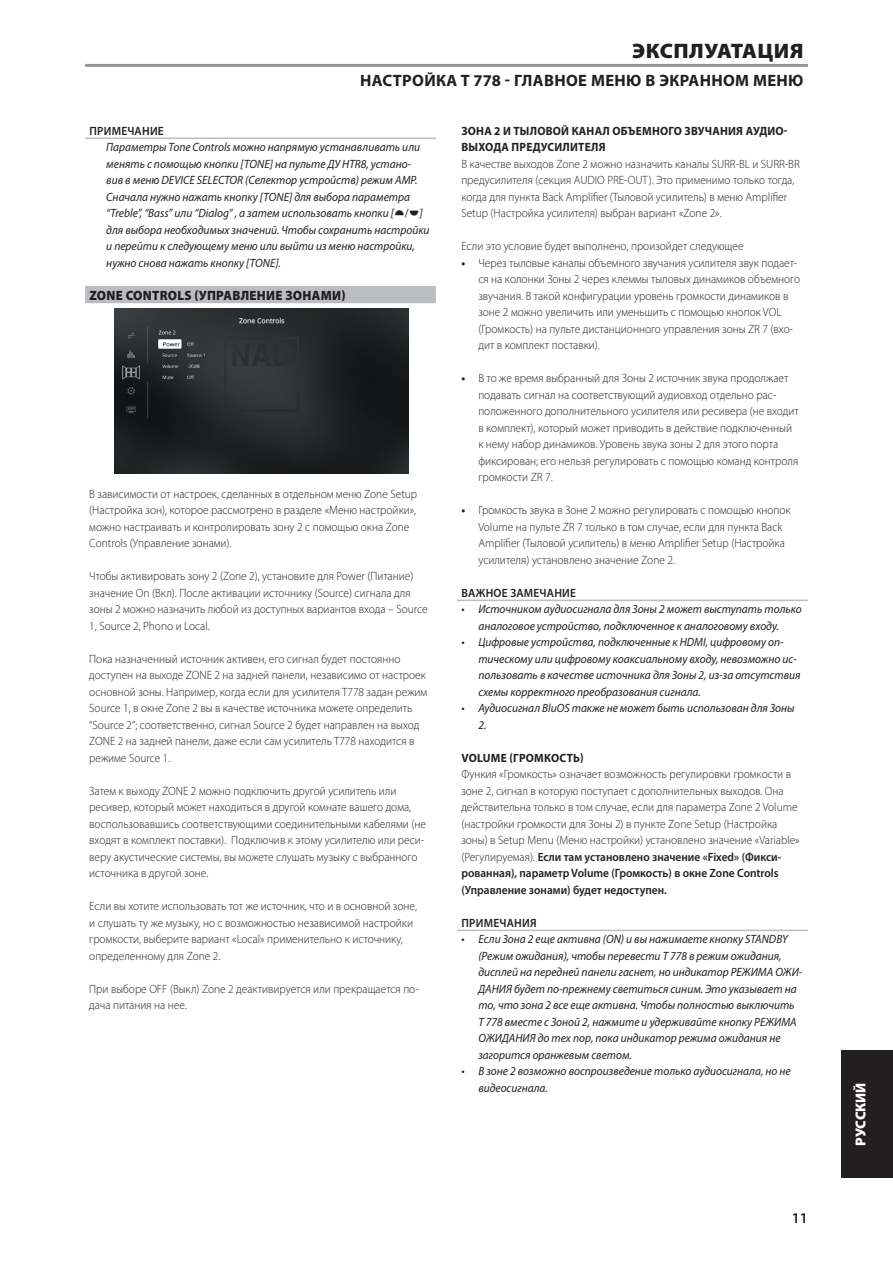
<style>
.page{position:relative;width:893px;height:1263px;background:#fff}
.page>*{position:absolute;margin:0;border:0;box-sizing:border-box;transform-origin:0 0}
.Body_copy_-_header{font:900 21px "Myriad Pro";letter-spacing:.02em;color:#231f20;scale:1.05 1}
.Body_copy_-_header-2{font:700 16.5px "Myriad Pro";letter-spacing:.02em;color:#231f20}
.t1{font:600 15px "Myriad Pro";color:#231f20}
.t2{font:900 14.4px "Myriad Pro";letter-spacing:-.005em;color:#fff}
.Body_copy_-_sub-sect{font:900 13.5px "Myriad Pro";letter-spacing:.02em;color:#231f20;scale:.95 1}
.Body_copy_-_normal{font:300 12px/16.5px "Myriad Pro";color:#231f20;scale:.95 1}
.Body_copy_-_note{font:italic 12px/16.5px "Myriad Pro";color:#231f20;scale:.95 1}
.Body_copy_-_indent_1{font:300 12px/16.5px "Myriad Pro";color:#231f20;scale:.95 1}
.Body_copy_-_sub-sect-2{font:700 12px/16.5px "Myriad Pro";letter-spacing:.02em;color:#231f20;scale:.95 1}
.Body_copy_-_note_hea{font:600 12px "Myriad Pro";letter-spacing:.02em;color:#231f20;scale:.95 1}
.s1{font-weight:700}
.s2{font-weight:600}
</style>
<div class="page">
<div style="left:842px;top:1050px;width:51px;height:128px;background:#231f20"></div>
<hr style="left:85px;top:138px;width:351px;height:1px;background:#bcbdc0">
<div style="left:85px;top:286px;width:351px;height:17px;background:#bcbdc0"></div>
<hr style="left:457px;top:600px;width:351px;height:1px;background:#bcbdc0">
<hr style="left:457px;top:930px;width:351px;height:1px;background:#bcbdc0">
<hr style="left:85px;top:64px;width:723px;height:3px;background:#939598">
<img style="left:115px;top:309px;width:293px;height:164px">
<p class="Body_copy_-_header" style="left:632px;top:37px;width:165px">ЭКСПЛУАТАЦИЯ</p>
<p class="Body_copy_-_header-2" style="left:360px;top:70px;width:445px">НАСТРОЙКА T 778 - ГЛАВНОЕ МЕНЮ В ЭКРАННОМ МЕНЮ</p>
<p class="Body_copy_-_note_hea" style="left:89px;top:123px;width:80px">ПРИМЕЧАНИЕ</p>
<p class="Body_copy_-_note" style="left:106px;top:139px;width:332px">Параметры Tone Controls можно напрямую устанавливать или менять с помощью кнопки [TONE] на пульте ДУ HTR8, устано&shy;вив в меню DEVICE SELECTOR (Селектор устройств) режим AMP.<br>Сначала нужно нажать кнопку [TONE] для выбора параметра “Treble”, “Bass” или “Dialog” , а затем использовать кнопки [</p>
<p class="Body_copy_-_note" style="left:106px;top:205px;width:342px;text-indent:313px">] для выбора необходимых значений. Чтобы сохранить настройки и перейти к следующему меню или выйти из меню настройки, нужно снова нажать кнопку [TONE].</p>
<p class="Body_copy_-_sub-sect" style="left:89px;top:286px;width:271px">ZONE CONTROLS (УПРАВЛЕНИЕ ЗОНАМИ)</p>
<p class="Body_copy_-_normal" style="left:89px;top:485px;width:347px">В зависимости от настроек, сделанных в отдельном меню Zone Setup (Настройка зон), которое рассмотрено в разделе «Меню настройки», можно настраивать и контролировать зону 2 с помощью окна Zone Controls (Управление зонами).</p>
<p class="Body_copy_-_normal" style="left:89px;top:568px;width:358px">Чтобы активировать зону 2 (Zone 2), установите для Power (Питание) значение On (Вкл). После активации источнику (Source) сигнала для зоны 2 можно назначить любой из доступных вариантов входа – Source 1, Source 2, Phono и Local.</p>
<p class="Body_copy_-_normal" style="left:89px;top:650px;width:357px">Пока назначенный источник активен, его сигнал будет постоянно доступен на выходе ZONE 2 на задней панели, независимо от настроек основной зоны. Например, когда если для усилителя T778 задан режим Source 1, в окне Zone 2 вы в качестве источника можете определить “Source 2”; соответственно, сигнал Source 2 будет направлен на выход ZONE 2 на задней панели, даже если сам усилитель T778 находится в режиме Source 1.</p>
<p class="Body_copy_-_normal" style="left:89px;top:782px;width:356px">Затем к выходу ZONE 2 можно подключить другой усилитель или ресивер, который может находиться в другой комнате вашего дома, воспользовавшись соответствующими соединительными кабелями (не входят в комплект поставки). Подключив к этому усилителю или реси&shy;веру акустические системы, вы можете слушать музыку с выбранного источника в другой зоне.</p>
<p class="Body_copy_-_normal" style="left:89px;top:898px;width:346px">Если вы хотите использовать тот же источник, что и в основной зоне, и слушать ту же музыку, но с возможностью независимой настройки громкости, выберите вариант «Local» применительно к источнику, определенному для Zone 2.</p>
<p class="Body_copy_-_normal" style="left:89px;top:980px;width:348px">При выборе OFF (Выкл) Zone 2 деактивируется или прекращается по&shy;дача питания на нее.</p>
<p class="Body_copy_-_sub-sect-2" style="left:461px;top:122px;width:345px">ЗОНА 2 И ТЫЛОВОЙ КАНАЛ ОБЪЕМНОГО ЗВУЧАНИЯ АУДИО-<br>ВЫХОДА ПРЕДУСИЛИТЕЛЯ</p>
<p class="Body_copy_-_normal" style="left:461px;top:155px;width:358px">В качестве выходов Zone 2 можно назначить каналы SURR-BL и SURR-BR предусилителя (секция AUDIO PRE-OUT). Это применимо только тогда, когда для пункта Back Amplifier (Тыловой усилитель) в меню Amplifier Setup (Настройка усилителя) выбран вариант «Zone 2».</p>
<p class="Body_copy_-_normal" style="left:461px;top:238px;width:299px">Если это условие будет выполнено, произойдет следующее</p>
<p class="Body_copy_-_indent_1" style="left:478px;top:254px;width:340px;text-indent:-17px"><span class="s1">•</span> Через тыловые каналы объемного звучания усилителя звук подает&shy;ся на колонки Зоны 2 через клеммы тыловых динамиков объемного звучания. В такой конфигурации уровень громкости динамиков в зоне 2 можно увеличить или уменьшить с помощью кнопок VOL (Громкость) на пульте дистанционного управления зоны ZR 7 (вхо&shy;дит в комплект поставки).</p>
<p class="Body_copy_-_indent_1" style="left:478px;top:370px;width:339px;text-indent:-17px"><span class="s1">•</span> В то же время выбранный для Зоны 2 источник звука продолжает подавать сигнал на соответствующий аудиовход отдельно рас&shy;положенного дополнительного усилителя или ресивера (не входит в комплект), который может приводить в действие подключенный к нему набор динамиков. Уровень звука зоны 2 для этого порта фиксирован; его нельзя регулировать с помощью команд контроля громкости ZR 7.</p>
<p class="Body_copy_-_indent_1" style="left:478px;top:502px;width:330px;text-indent:-17px"><span class="s1">•</span> Громкость звука в Зоне 2 можно регулировать с помощью кнопок Volume на пульте ZR 7 только в том случае, если для пункта Back Amplifier (Тыловой усилитель) в меню Amplifier Setup (Настройка усилителя) установлено значение Zone 2.</p>
<p class="Body_copy_-_note_hea" style="left:461px;top:585px;width:122px">ВАЖНОЕ ЗАМЕЧАНИЕ</p>
<p class="Body_copy_-_note" style="left:461px;top:601px;width:360px;text-align:center">• Источником аудиосигнала для Зоны 2 может выступать только аналоговое устройство, подключенное к аналоговому входу.</p>
<p class="Body_copy_-_note" style="left:478px;top:634px;width:341px;text-indent:-17px">• Цифровые устройства, подключенные к HDMI, цифровому оп&shy;тическому или цифровому коаксиальному входу, невозможно ис&shy;пользовать в качестве источника для Зоны 2, из-за отсутствия схемы корректного преобразования сигнала.</p>
<p class="Body_copy_-_note" style="left:478px;top:700px;width:334px;text-indent:-17px">• Аудиосигнал BluOS также не может быть использован для Зоны<br>2.</p>
<p class="Body_copy_-_sub-sect-2" style="left:461px;top:749px;width:130px">VOLUME (ГРОМКОСТЬ)</p>
<p class="Body_copy_-_normal" style="left:461px;top:766px;width:358px">Функия «Громкость» означает возможность регулировки громкости в зоне 2, сигнал в которую поступает с дополнительных выходов. Она действительна только в том случае, если для параметра Zone 2 Volume (настройки громкости для Зоны 2) в пункте Zone Setup (Настройка зоны) в Setup Menu (Меню настройки) установлено значение «Variable» (Регулируемая). <span class="s2">Если там установлено значение «Fixed» (Фикси&shy;рованная), параметр Volume (Громкость) в окне Zone Controls (Управление зонами) будет недоступен.</span></p>
<p class="Body_copy_-_note_hea" style="left:461px;top:915px;width:81px">ПРИМЕЧАНИЯ</p>
<p class="Body_copy_-_note" style="left:478px;top:931px;width:343px;text-indent:-17px">• Если Зона 2 еще активна (ON) и вы нажимаете кнопку STANDBY (Режим ожидания), чтобы перевести T 778 в режим ожидания, дисплей на передней панели гаснет, но индикатор РЕЖИМА ОЖИ-ДАНИЯ будет по-прежнему светиться синим. Это указывает на то, что зона 2 все еще активна. Чтобы полностью выключить T 778 вместе с Зоной 2, нажмите и удерживайте кнопку РЕЖИМА ОЖИДАНИЯ до тех пор, пока индикатор режима ожидания не загорится оранжевым светом.</p>
<p class="Body_copy_-_note" style="left:478px;top:1063px;width:330px;text-indent:-17px">• В зоне 2 возможно воспроизведение только аудиосигнала, но не видеосигнала.</p>
<p class="t1" style="left:792px;top:1208px;width:18px">11</p>
<p class="t2" style="left:851px;top:1146px;width:65px;rotate:-90deg">РУССКИЙ</p>
</div>
